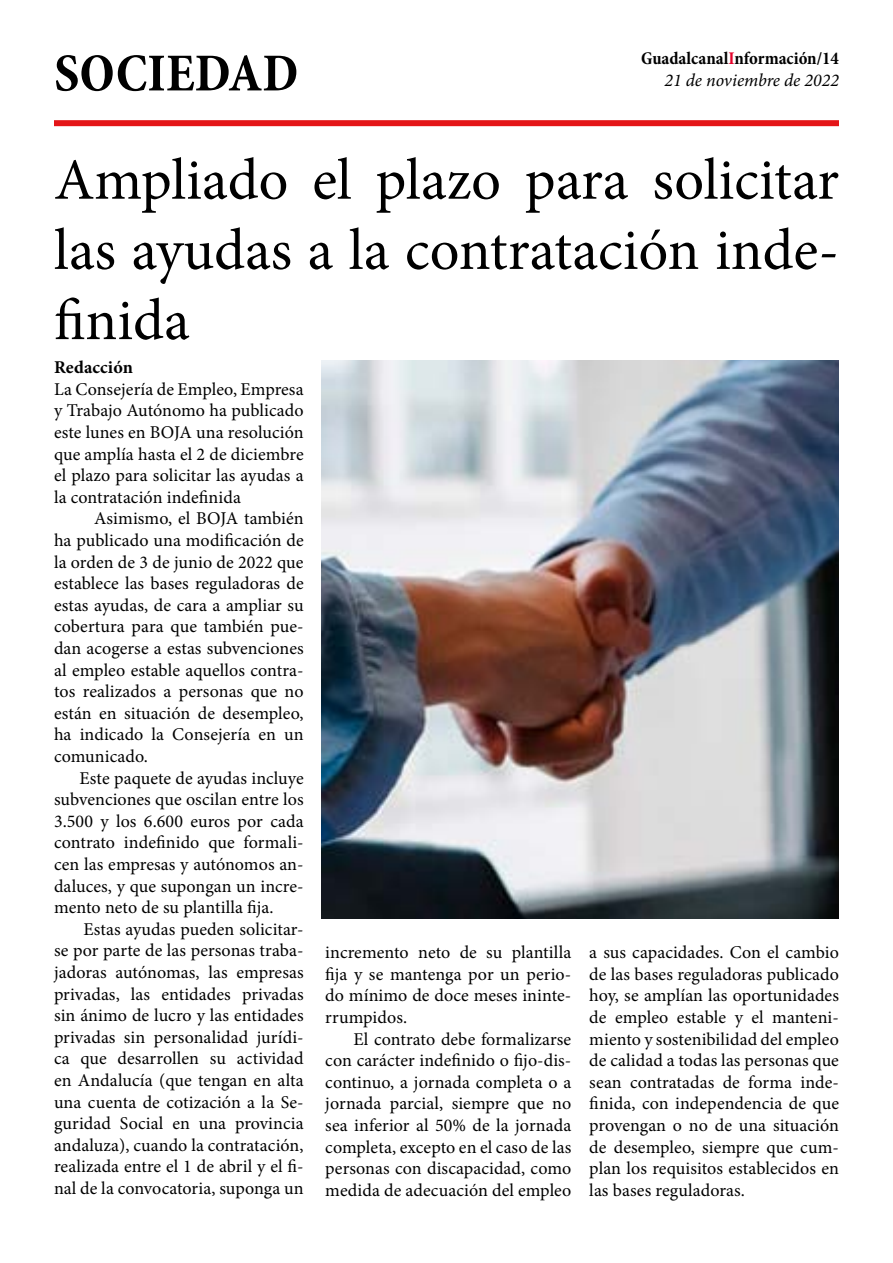
<style>
.page{position:relative;width:893px;height:1263px;background:#fff}
.page>*{position:absolute;margin:0;border:0;box-sizing:border-box;transform-origin:0 0}
.t1{font:58.5px/70.2px "Minion Pro";color:#000;text-align:justify}
.t2{font:700 condensed 54px "Minion Pro";color:#000}
.t3{font:18px/21.6px "Minion Pro";letter-spacing:.005em;color:#000;text-align:justify}
.t4{font:700 condensed 18px/21.6px "Minion Pro";color:#000;text-align:right}
.t5{font:700 18px "Minion Pro";letter-spacing:.005em;color:#000}
.s1{color:#e4032b}
.s2{font-weight:400;font-style:italic;font-stretch:normal}
</style>
<div class="page">
<div style="left:54px;top:120px;width:785px;height:6px;background:#e41518"></div>
<img style="left:322px;top:360px;width:517px;height:558px">
<h2 class="t2" style="left:54px;top:36px;width:246px">SOCIEDAD</h2>
<p class="t4" style="left:641px;top:48px;width:199px">Guadalcanal<span class="s1">I</span>nformación/14<br><span class="s2">21 de noviembre de 2022</span></p>
<h1 class="t1" style="left:54px;top:145px;width:787px">Ampliado el plazo para solicitar las ayudas a la contratación inde&shy;finida</h1>
<p class="t5" style="left:54px;top:355px;width:81px">Redacción</p>
<p class="t3" style="left:54px;top:378px;width:251px">La Consejería de Empleo, Empresa y Trabajo Autónomo ha publicado este lunes en BOJA una resolución que amplía hasta el 2 de diciembre el plazo para solicitar las ayudas a la contratación indefinida</p>
<p class="t3" style="left:54px;top:508px;width:251px;text-indent:40px">Asimismo, el BOJA también ha publicado una modificación de la orden de 3 de junio de 2022 que establece las bases reguladoras de estas ayudas, de cara a ampliar su cobertura para que también pue&shy;dan acogerse a estas subvenciones al empleo estable aquellos contra&shy;tos realizados a personas que no están en situación de desempleo, ha indicado la Consejería en un comunicado.</p>
<p class="t3" style="left:54px;top:767px;width:251px;text-indent:26px">Este paquete de ayudas incluye subvenciones que oscilan entre los 3.500 y los 6.600 euros por cada contrato indefinido que formali&shy;cen las empresas y autónomos an&shy;daluces, y que supongan un incre&shy;mento neto de su plantilla fija.</p>
<p class="t3" style="left:54px;top:918px;width:251px;text-indent:29px">Estas ayudas pueden solicitar&shy;se por parte de las personas traba&shy;jadoras autónomas, las empresas privadas, las entidades privadas sin ánimo de lucro y las entidades privadas sin personalidad jurídi&shy;ca que desarrollen su actividad en Andalucía (que tengan en alta una cuenta de cotización a la Se&shy;guridad Social en una provincia andaluza), cuando la contratación, realizada entre el 1 de abril y el fi&shy;nal de la convocatoria, suponga un</p>
<p class="t3" style="left:325px;top:942px;width:247px">incremento neto de su plantilla fija y se mantenga por un perio&shy;do mínimo de doce meses ininte&shy;rrumpidos.</p>
<p class="t3" style="left:325px;top:1028px;width:248px;text-indent:28px">El contrato debe formalizarse con carácter indefinido o fijo-dis&shy;continuo, a jornada completa o a jornada parcial, siempre que no sea inferior al 50% de la jornada completa, excepto en el caso de las personas con discapacidad, como medida de adecuación del empleo</p>
<p class="t3" style="left:589px;top:942px;width:251px">a sus capacidades. Con el cambio de las bases reguladoras publicado hoy, se amplían las oportunidades de empleo estable y el manteni&shy;miento y sostenibilidad del empleo de calidad a todas las personas que sean contratadas de forma inde&shy;finida, con independencia de que provengan o no de una situación de desempleo, siempre que cum&shy;plan los requisitos establecidos en las bases reguladoras.</p>
</div>
